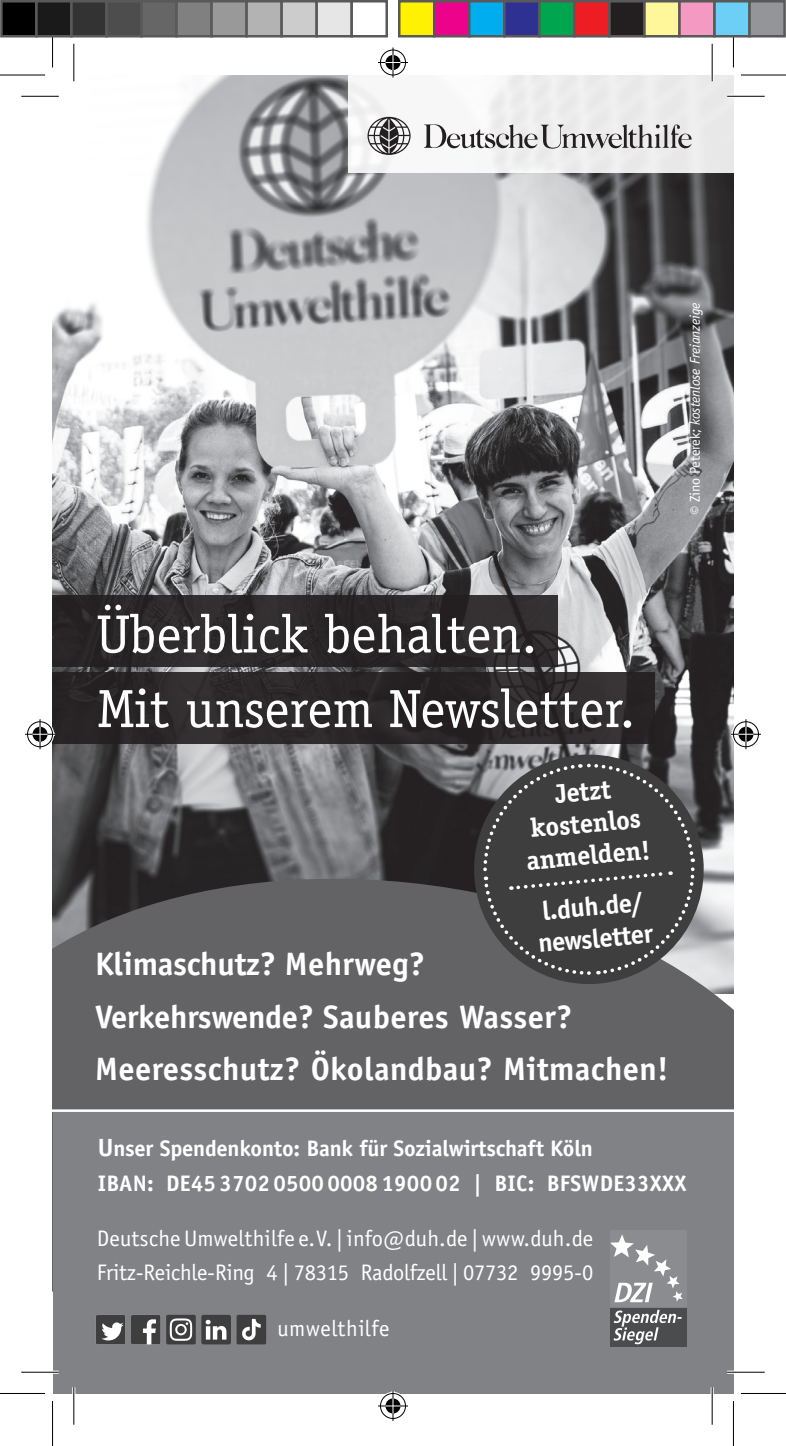
<style>
.page{position:relative;width:786px;height:1446px;background:#fff}
.page>*{position:absolute;margin:0;border:0;box-sizing:border-box;transform-origin:0 0}
.t1{font:54px/74.5px "Officina Serif";color:#fff}
.t2{font:700 32.5px/52.5px "Officina Sans";letter-spacing:.01em;color:#fff}
.t3{font:700 26.75px/32px "Officina Serif";color:#fff;text-align:center}
.t4{font:700 26.75px/32px "Officina Sans";color:#fff}
.t5{font:22.5px/33.8px "Officina Sans";letter-spacing:-.01em;color:#fff}
.t6{font:700 22.5px/35px "Officina Sans";letter-spacing:-.01em;color:#fff}
.t7{font:22.5px "Officina Sans";letter-spacing:.02em;color:#fff}
.t8{font:italic 14.25px "Officina Sans";letter-spacing:-.01em;color:#fff}
.s1{font-style:normal;font-size:16.75px}
.s2{font-style:normal}
.s3{font-size:25px}
</style>
<div class="page">
<img style="left:52px;top:75px;width:681px;height:782px">
<svg style="left:52px;top:857px;width:681px;height:252px;background:#616164"></svg>
<div style="left:52px;top:1109px;width:681px;height:284px;background:#808285"></div>
<div style="left:52px;top:594px;width:505px;height:72px;background:#2c2829"></div>
<div style="left:52px;top:672px;width:602px;height:72px;background:#2a2728"></div>
<div style="left:348px;top:75px;width:385px;height:97px;background:#efefef"></div>
<svg style="left:424px;top:124px;width:267px;height:25px"></svg>
<svg style="left:367px;top:117px;width:43px;height:38px"></svg>
<svg style="left:473px;top:753px;width:231px;height:235px;background:#605f61"></svg>
<svg style="left:481px;top:762px;width:214px;height:214px;background:#4b4b4d"></svg>
<div style="left:610px;top:1230px;width:76px;height:76px;background:#8a8c8f"></div>
<div style="left:610px;top:1308px;width:76px;height:38px;background:#4b4c4d"></div>
<svg style="left:613px;top:1309px;width:68px;height:35px"></svg>
<svg style="left:610px;top:1234px;width:72px;height:68px"></svg>
<svg style="left:96px;top:1314px;width:29px;height:30px"></svg>
<svg style="left:131px;top:1314px;width:29px;height:30px"></svg>
<div style="left:166px;top:1314px;width:30px;height:30px;background:#3e3e3f;border-radius:2px"></div>
<svg style="left:170px;top:1318px;width:22px;height:22px"></svg>
<div style="left:201px;top:1314px;width:30px;height:30px;background:#3e3e3f;border-radius:2px"></div>
<svg style="left:205px;top:1319px;width:21px;height:20px"></svg>
<div style="left:236px;top:1314px;width:30px;height:30px;background:#3e3e3f;border-radius:2px"></div>
<svg style="left:242px;top:1319px;width:18px;height:21px"></svg>
<hr style="left:21px;top:95px;width:38px;height:3px;background:#fff">
<hr style="left:727px;top:95px;width:37px;height:3px;background:#fff">
<hr style="left:21px;top:1370px;width:38px;height:3px;background:#fff">
<hr style="left:727px;top:1370px;width:37px;height:3px;background:#fff">
<hr style="left:72px;top:44px;width:3px;height:37px;background:#fff">
<hr style="left:72px;top:1387px;width:3px;height:37px;background:#fff">
<hr style="left:710px;top:44px;width:3px;height:37px;background:#fff">
<hr style="left:710px;top:1387px;width:3px;height:37px;background:#fff">
<hr style="left:21px;top:96px;width:38px;height:1px;background:#000">
<hr style="left:727px;top:96px;width:37px;height:1px;background:#000">
<hr style="left:21px;top:1371px;width:38px;height:1px;background:#000">
<hr style="left:727px;top:1371px;width:37px;height:1px;background:#000">
<hr style="left:73px;top:44px;width:1px;height:37px;background:#000">
<hr style="left:73px;top:1387px;width:1px;height:37px;background:#000">
<hr style="left:711px;top:44px;width:1px;height:37px;background:#000">
<hr style="left:711px;top:1387px;width:1px;height:37px;background:#000">
<svg style="left:0;top:74px;width:45px;height:1px"></svg>
<svg style="left:741px;top:74px;width:44px;height:1px"></svg>
<hr style="left:0;top:75px;width:45px;height:1px;background:#000">
<hr style="left:740px;top:75px;width:45px;height:1px;background:#000">
<hr style="left:0;top:1393px;width:45px;height:1px;background:#000">
<hr style="left:740px;top:1393px;width:45px;height:1px;background:#000">
<hr style="left:52px;top:22px;width:1px;height:45px;background:#000">
<hr style="left:52px;top:1401px;width:1px;height:45px;background:#000">
<hr style="left:732px;top:22px;width:1px;height:45px;background:#000">
<hr style="left:732px;top:1401px;width:1px;height:45px;background:#000">
<div style="left:379px;top:48px;width:28px;height:29px;border:3px solid #fff;border-radius:50%"></div>
<hr style="left:378px;top:61px;width:30px;height:3px;background:#fff">
<hr style="left:391px;top:47px;width:3px;height:30px;background:#fff">
<div style="left:384px;top:53px;width:18px;height:19px;border:3px solid #fff;border-radius:50%"></div>
<div style="left:380px;top:50px;width:25px;height:25px;border:1px solid #000;border-radius:50%"></div>
<hr style="left:378px;top:62px;width:30px;height:1px;background:#000">
<hr style="left:392px;top:47px;width:1px;height:30px;background:#000">
<svg style="left:385px;top:55px;width:15px;height:15px"></svg>
<div style="left:379px;top:1392px;width:28px;height:28px;border:3px solid #fff;border-radius:50%"></div>
<hr style="left:378px;top:1404px;width:30px;height:3px;background:#fff">
<hr style="left:391px;top:1391px;width:3px;height:30px;background:#fff">
<div style="left:384px;top:1397px;width:18px;height:18px;border:3px solid #fff;border-radius:50%"></div>
<div style="left:380px;top:1393px;width:25px;height:25px;border:1px solid #000;border-radius:50%"></div>
<hr style="left:378px;top:1405px;width:30px;height:1px;background:#000">
<hr style="left:392px;top:1391px;width:1px;height:30px;background:#000">
<svg style="left:385px;top:1398px;width:15px;height:15px"></svg>
<div style="left:26px;top:720px;width:28px;height:28px;border:3px solid #fff;border-radius:50%"></div>
<svg style="left:25px;top:732px;width:30px;height:4px"></svg>
<svg style="left:38px;top:719px;width:4px;height:30px"></svg>
<div style="left:31px;top:725px;width:18px;height:18px;border:3px solid #fff;border-radius:50%"></div>
<div style="left:27px;top:721px;width:26px;height:26px;border:1px solid #000;border-radius:50%"></div>
<hr style="left:25px;top:734px;width:30px;height:1px;background:#000">
<hr style="left:40px;top:719px;width:1px;height:30px;background:#000">
<svg style="left:33px;top:727px;width:15px;height:15px"></svg>
<div style="left:731px;top:720px;width:28px;height:28px;border:3px solid #fff;border-radius:50%"></div>
<svg style="left:730px;top:732px;width:30px;height:4px"></svg>
<hr style="left:744px;top:719px;width:3px;height:30px;background:#fff">
<div style="left:736px;top:725px;width:18px;height:18px;border:3px solid #fff;border-radius:50%"></div>
<div style="left:732px;top:721px;width:26px;height:26px;border:1px solid #000;border-radius:50%"></div>
<hr style="left:730px;top:734px;width:30px;height:1px;background:#000">
<hr style="left:745px;top:719px;width:1px;height:30px;background:#000">
<svg style="left:738px;top:727px;width:15px;height:15px"></svg>
<div style="left:1px;top:1px;width:35px;height:35px;background:#000"></div>
<div style="left:0;top:0;width:38px;height:37px;border:2px solid #595959"></div>
<div style="left:36px;top:1px;width:35px;height:35px;background:#1a1a1a"></div>
<div style="left:35px;top:0;width:38px;height:37px;border:2px solid #595959"></div>
<div style="left:71px;top:1px;width:35px;height:35px;background:#333"></div>
<div style="left:70px;top:0;width:38px;height:37px;border:2px solid #595959"></div>
<div style="left:106px;top:1px;width:35px;height:35px;background:#4d4d4d"></div>
<div style="left:105px;top:0;width:38px;height:37px;border:2px solid #595959"></div>
<div style="left:141px;top:1px;width:35px;height:35px;background:#666"></div>
<div style="left:140px;top:0;width:38px;height:37px;border:2px solid #595959"></div>
<div style="left:176px;top:1px;width:35px;height:35px;background:#808080"></div>
<div style="left:175px;top:0;width:38px;height:37px;border:2px solid #595959"></div>
<div style="left:211px;top:1px;width:35px;height:35px;background:#999"></div>
<div style="left:210px;top:0;width:38px;height:37px;border:2px solid #595959"></div>
<div style="left:246px;top:1px;width:35px;height:35px;background:#b3b3b3"></div>
<div style="left:245px;top:0;width:38px;height:37px;border:2px solid #595959"></div>
<div style="left:281px;top:1px;width:35px;height:35px;background:#ccc"></div>
<div style="left:280px;top:0;width:38px;height:37px;border:2px solid #595959"></div>
<div style="left:316px;top:1px;width:35px;height:35px;background:#e6e6e6"></div>
<div style="left:315px;top:0;width:38px;height:37px;border:2px solid #595959"></div>
<div style="left:350px;top:0;width:38px;height:37px;border:2px solid #595959"></div>
<div style="left:399px;top:1px;width:35px;height:35px;background:#fff101"></div>
<div style="left:398px;top:0;width:37px;height:37px;border:2px solid #595959"></div>
<div style="left:434px;top:1px;width:35px;height:35px;background:#ed028c"></div>
<div style="left:433px;top:0;width:37px;height:37px;border:2px solid #595959"></div>
<div style="left:469px;top:1px;width:35px;height:35px;background:#00aeef"></div>
<div style="left:468px;top:0;width:37px;height:37px;border:2px solid #595959"></div>
<div style="left:504px;top:1px;width:35px;height:35px;background:#2e3092"></div>
<div style="left:503px;top:0;width:37px;height:37px;border:2px solid #595959"></div>
<div style="left:539px;top:1px;width:35px;height:35px;background:#00a54f"></div>
<div style="left:538px;top:0;width:37px;height:37px;border:2px solid #595959"></div>
<div style="left:574px;top:1px;width:35px;height:35px;background:#ee1d23"></div>
<div style="left:573px;top:0;width:37px;height:37px;border:2px solid #595959"></div>
<div style="left:609px;top:1px;width:35px;height:35px;background:#231f20"></div>
<div style="left:608px;top:0;width:37px;height:37px;border:2px solid #595959"></div>
<div style="left:644px;top:1px;width:35px;height:35px;background:#fff79a"></div>
<div style="left:643px;top:0;width:37px;height:37px;border:2px solid #595959"></div>
<div style="left:679px;top:1px;width:35px;height:35px;background:#f499c2"></div>
<div style="left:678px;top:0;width:37px;height:37px;border:2px solid #595959"></div>
<div style="left:714px;top:1px;width:35px;height:35px;background:#6bcff6"></div>
<div style="left:713px;top:0;width:37px;height:37px;border:2px solid #595959"></div>
<div style="left:749px;top:1px;width:35px;height:35px;background:#939598"></div>
<div style="left:748px;top:0;width:37px;height:37px;border:2px solid #595959"></div>
<p class="t8" style="left:686px;top:515px;width:214px;rotate:-90deg"><span class="s1">©</span> <span class="s2">Zino Peterek;</span> kostenlose Freianzeige</p>
<h1 class="t1" style="left:97px;top:597px;width:540px">Überblick behalten.<br>Mit unserem Newsletter.</h1>
<p class="t3" style="left:519px;top:780px;width:126px;rotate:-5deg">Jetzt kostenlos anmelden!</p>
<p class="t4" style="left:534px;top:895px;width:117px;rotate:-5deg">l.duh.de/ newsletter</p>
<h2 class="t2" style="left:95px;top:937px;width:574px">Klimaschutz? Mehrweg?<br>Verkehrswende? Sauberes Wasser?<br>Meeresschutz? Ökolandbau? Mitmachen!</h2>
<p class="t6" style="left:98px;top:1131px;width:590px"><span class="s3">U</span>nser Spendenkonto: Bank für Sozialwirtschaft Köln<br>IBAN: DE45 3702 0500 0008 1900 02 | BIC: BFSWDE33XXX</p>
<p class="t5" style="left:97px;top:1221px;width:498px">Deutsche Umwelthilfe e.V. | info@duh.de | www.duh.de<br>Fritz-Reichle-Ring 4 | 78315 Radolfzell | 07732 9995-0</p>
<p class="t7" style="left:277px;top:1315px;width:113px">umwelthilfe</p>
</div>
